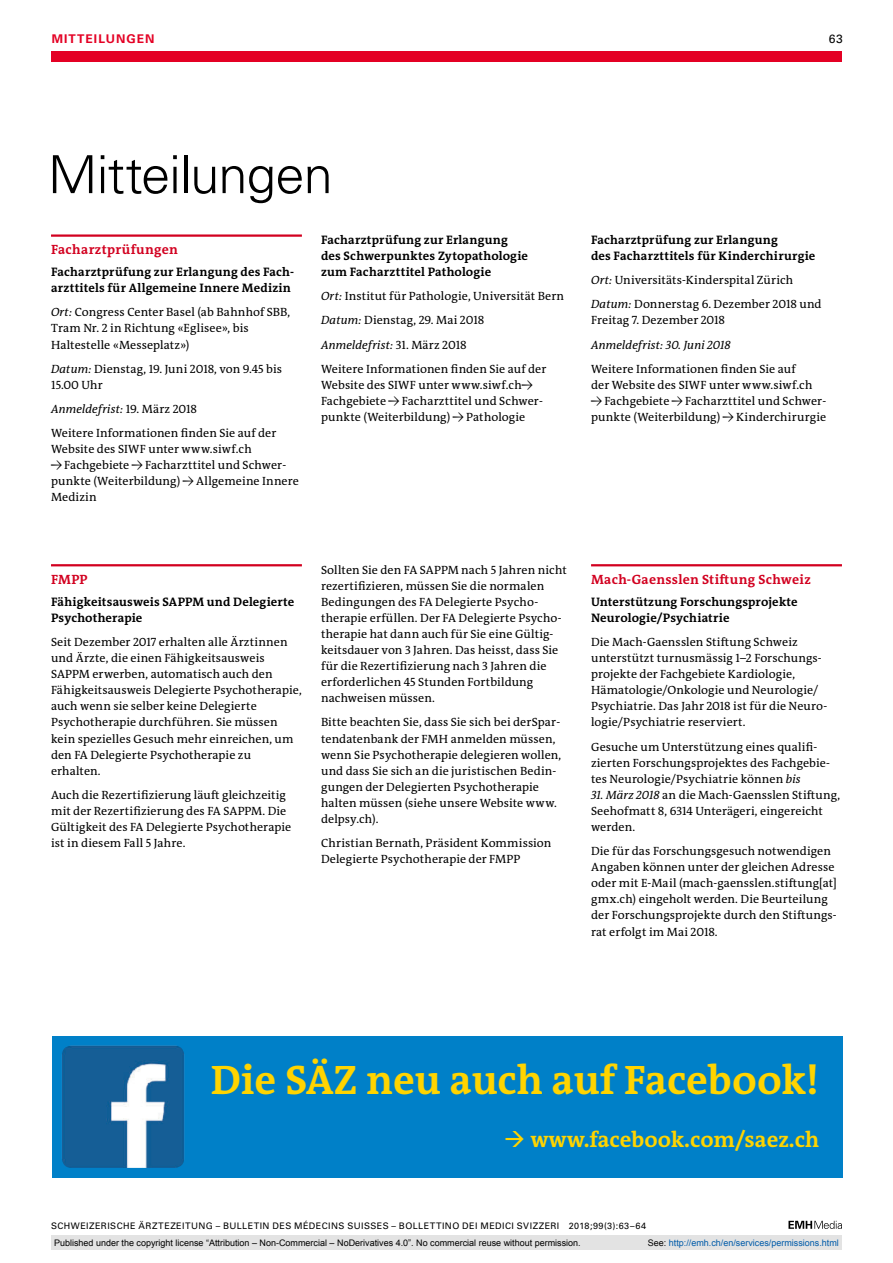
<style>
.page{position:relative;width:893px;height:1263px;background:#fff}
.page>*{position:absolute;margin:0;border:0;box-sizing:border-box;transform-origin:0 0}
.t1{font:300 52.5px "Univers LT Std";letter-spacing:-.02em;color:#000}
.t2{font:700 41.4px "The Antiqua B W7";color:#ffd400}
.t3{font:700 22.2px "The Antiqua B W7";color:#ffd400}
.t4{font:700 13.5px "The Antiqua B W7";letter-spacing:.02em;color:#d20020}
.t5{font:700 12.3px/16px "The Antiqua B W7";letter-spacing:.015em;color:#000}
.t6{font:12px/16px "The Antiqua B W5 Plain";letter-spacing:.01em;color:#000}
.t7{font:italic 12px "The Antiqua B W5 Plain";letter-spacing:.005em;color:#000}
.t8{font:700 12px "Univers LT Std";letter-spacing:.085em;color:#e40024}
.t9{font:12px "Univers LT Std";color:#000}
.t10{font:9px "Arial";color:#000}
.t11{font:9px "Univers LT Std";letter-spacing:.05em;color:#000}
.t12{font:9px "Arial";color:#005ba9}
.s1{font-style:italic}
.s2{color:#000}
</style>
<div class="page">
<svg style="left:788px;top:1221px;width:54px;height:8px"></svg>
<div style="left:51px;top:51px;width:791px;height:11px;background:#e40024"></div>
<hr style="left:51px;top:234px;width:251px;height:3px;background:#d20020">
<hr style="left:51px;top:564px;width:251px;height:2px;background:#d20020">
<hr style="left:591px;top:564px;width:251px;height:2px;background:#d20020">
<div style="left:53px;top:1036px;width:790px;height:141px;background:#0080c8"></div>
<img style="left:62px;top:1045px;width:122px;height:123px">
<div style="left:51px;top:1235px;width:791px;height:15px;background:#e3e3e3"></div>
<p class="t8" style="left:52px;top:31px;width:104px">MITTEILUNGEN</p>
<p class="t9" style="left:829px;top:31px;width:16px">63</p>
<h1 class="t1" style="left:48px;top:143px;width:286px">Mitteilungen</h1>
<p class="t4" style="left:51px;top:241px;width:128px">Facharztprüfungen</p>
<p class="t5" style="left:51px;top:264px;width:244px">Facharztprüfung zur Erlangung des Fach&shy;arzttitels für Allgemeine Innere Medizin</p>
<p class="t6" style="left:51px;top:304px;width:241px"><span class="s1">Ort:</span> Congress Center Basel (ab Bahnhof SBB,<br>Tram Nr. 2 in Richtung «Eglisee», bis<br>Haltestelle «Messeplatz»)</p>
<p class="t6" style="left:51px;top:361px;width:233px"><span class="s1">Datum:</span> Dienstag, 19. Juni 2018, von 9.45 bis<br>15.00 Uhr</p>
<p class="t6" style="left:51px;top:397px;width:227px;line-height:24.2px"><span class="s1">Anmeldefrist:</span> 19. März 2018<br>Weitere Informationen finden Sie auf der</p>
<p class="t6" style="left:51px;top:441px;width:202px">Website des SIWF unter www.siwf.ch</p>
<p class="t6" style="left:51px;top:457px;width:249px">→ Fachgebiete → Facharzttitel und Schwer&shy;punkte (Weiterbildung) → Allgemeine Innere<br>Medizin</p>
<p class="t5" style="left:321px;top:232px;width:208px">Facharztprüfung zur Erlangung des Schwerpunktes Zytopathologie zum Facharzttitel Pathologie</p>
<p class="t6" style="left:321px;top:284px;width:245px;line-height:24.2px"><span class="s1">Ort:</span> Institut für Pathologie, Universität Bern <span class="s1">Datum:</span> Dienstag, 29. Mai 2018<br><span class="s1">Anmeldefrist:</span> 31. März 2018<br>Weitere Informationen finden Sie auf der</p>
<p class="t6" style="left:321px;top:377px;width:223px">Website des SIWF unter www.siwf.ch→<br>Fachgebiete → Facharzttitel und Schwer&shy;punkte (Weiterbildung) → Pathologie</p>
<p class="t5" style="left:591px;top:232px;width:226px">Facharztprüfung zur Erlangung<br>des Facharzttitels für Kinderchirurgie</p>
<p class="t6" style="left:591px;top:268px;width:232px;line-height:24.2px"><span class="s1">Ort:</span> Universitäts-Kinderspital Zürich<br><span class="s1">Datum:</span> Donnerstag 6. Dezember 2018 und</p>
<p class="t6" style="left:591px;top:312px;width:136px">Freitag 7. Dezember 2018</p>
<p class="t7" style="left:591px;top:337px;width:141px">Anmeldefrist: 30. Juni 2018</p>
<p class="t6" style="left:591px;top:361px;width:223px">Weitere Informationen finden Sie auf der Website des SIWF unter www.siwf.ch</p>
<p class="t6" style="left:591px;top:393px;width:237px">→ Fachgebiete → Facharzttitel und Schwer&shy;punkte (Weiterbildung) → Kinderchirurgie</p>
<p class="t4" style="left:51px;top:571px;width:38px">FMPP</p>
<p class="t5" style="left:51px;top:594px;width:245px">Fähigkeitsausweis SAPPM und Delegierte<br>Psychotherapie</p>
<p class="t6" style="left:51px;top:634px;width:252px">Seit Dezember 2017 erhalten alle Ärztinnen und Ärzte, die einen Fähigkeitsausweis SAPPM erwerben, automatisch auch den Fähigkeitsausweis Delegierte Psychotherapie, auch wenn sie selber keine Delegierte Psychotherapie durchführen. Sie müssen kein spezielles Gesuch mehr einreichen, um den FA Delegierte Psychotherapie zu erhalten.</p>
<p class="t6" style="left:51px;top:787px;width:242px">Auch die Rezertifizierung läuft gleichzeitig mit der Rezertifizierung des FA SAPPM. Die Gültigkeit des FA Delegierte Psychotherapie ist in diesem Fall 5 Jahre.</p>
<p class="t6" style="left:321px;top:562px;width:247px">Sollten Sie den FA SAPPM nach 5 Jahren nicht rezertifizieren, müssen Sie die normalen Bedingungen des FA Delegierte Psycho&shy;therapie erfüllen. Der FA Delegierte Psycho&shy;therapie hat dann auch für Sie eine Gültig&shy;keitsdauer von 3 Jahren. Das heisst, dass Sie für die Rezertifizierung nach 3 Jahren die erforderlichen 45 Stunden Fortbildung nachweisen müssen.</p>
<p class="t6" style="left:321px;top:714px;width:242px">Bitte beachten Sie, dass Sie sich bei derSpar&shy;tendatenbank der FMH anmelden müssen, wenn Sie Psychotherapie delegieren wollen, und dass Sie sich an die juristischen Bedin&shy;gungen der Delegierten Psychotherapie halten müssen (siehe unsere Website www. delpsy.ch).</p>
<p class="t6" style="left:321px;top:835px;width:232px">Christian Bernath, Präsident Kommission<br>Delegierte Psychotherapie der FMPP</p>
<p class="t4" style="left:591px;top:571px;width:221px">Mach-Gaensslen Stiftung Schweiz</p>
<p class="t5" style="left:591px;top:594px;width:208px">Unterstützung Forschungsprojekte<br>Neurologie/Psychiatrie</p>
<p class="t6" style="left:591px;top:634px;width:237px">Die Mach-Gaensslen Stiftung Schweiz unterstützt turnusmässig 1–2 Forschungs&shy;projekte der Fachgebiete Kardiologie, Hämatologie/Onkologie und Neurologie/ Psychiatrie. Das Jahr 2018 ist für die Neuro&shy;logie/Psychiatrie reserviert.</p>
<p class="t6" style="left:591px;top:739px;width:239px">Gesuche um Unterstützung eines qualifi&shy;zierten Forschungsprojektes des Fachgebie&shy;tes Neurologie/Psychiatrie können <span class="s1">bis</span></p>
<p class="t6" style="left:591px;top:787px;width:251px"><span class="s1">31. März 2018</span> an die Mach-Gaensslen Stiftung,<br>Seehofmatt 8, 6314 Unterägeri, eingereicht werden.</p>
<p class="t6" style="left:591px;top:843px;width:247px">Die für das Forschungsgesuch notwendigen Angaben können unter der gleichen Adresse oder mit E-Mail (mach-gaensslen.stiftung[at] gmx.ch) eingeholt werden. Die Beurteilung der Forschungsprojekte durch den Stiftungs&shy;rat erfolgt im Mai 2018.</p>
<h2 class="t2" style="left:211px;top:1053px;width:610px">Die SÄZ neu auch auf Facebook!</h2>
<h3 class="t3" style="left:504px;top:1126px;width:317px">→ www.facebook.com/saez.ch</h3>
<p class="t11" style="left:51px;top:1220px;width:597px">SCHWEIZERISCHE ÄRZTEZEITUNG – BULLETIN DES MÉDECINS SUISSES – BOLLETTINO DEI MEDICI SVIZZERI 2018;99(3):63–64</p>
<p class="t10" style="left:54px;top:1237px;width:528px">Published under the copyright license “Attribution – Non-Commercial – NoDerivatives 4.0”. No commercial reuse without permission.</p>
<p class="t12" style="left:648px;top:1237px;width:193px"><span class="s2">See:</span> http://emh.ch/en/services/permissions.html</p>
</div>
